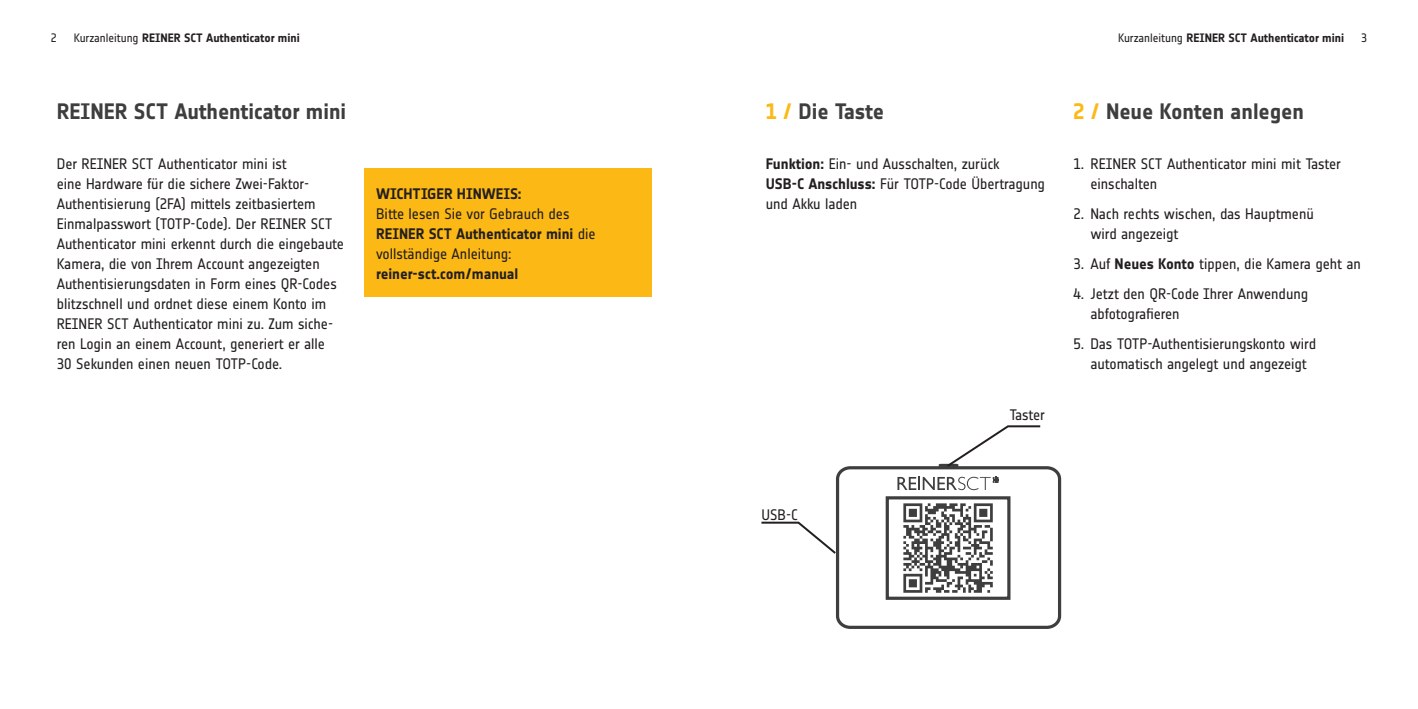
<style>
.page{position:relative;width:1418px;height:709px;background:#fff}
.page>*{position:absolute;margin:0;border:0;box-sizing:border-box;transform-origin:0 0}
.Headlline{font:22px "Notes Bold Tf";letter-spacing:-.005em;color:#3e3e3f}
.Fließtext{font:15px/20px "Notes Regular Tf";letter-spacing:-.005em;color:#231f20}
.Fließtext-2{font:15px "Notes Bold Tf";color:#231f20}
.t1{font:12px "Notes Bold Tf";letter-spacing:-.005em;color:#231f20}
.t2{font:12px "Notes Regular Tf";color:#231f20}
.s1{font-family:"Notes Regular Tf"}
.s2{font-family:"Notes Bold Tf"}
.s3{color:#fcb814}
</style>
<div class="page">
<div style="left:364px;top:168px;width:288px;height:128px;background:#fcb814"></div>
<svg style="left:761px;top:425px;width:301px;height:204px"></svg>
<p class="t2" style="left:51px;top:32px;width:7px">2</p>
<p class="t1" style="left:74px;top:31px;width:228px"><span class="s1">Kurzanleitung</span> REINER SCT Authenticator mini</p>
<p class="t1" style="left:1118px;top:31px;width:228px"><span class="s1">Kurzanleitung</span> REINER SCT Authenticator mini</p>
<p class="t2" style="left:1361px;top:32px;width:7px">3</p>
<p class="Headlline" style="left:57px;top:99px;width:291px">REINER SCT Authenticator mini</p>
<p class="Fließtext" style="left:57px;top:154px;width:289px">Der REINER SCT Authenticator mini ist<br>eine Hardware für die sichere Zwei-Faktor-Authentisierung (2FA) mittels zeitbasiertem Einmalpasswort (TOTP-Code). Der REINER SCT Authenticator mini erkennt durch die eingebaute Kamera, die von Ihrem Account angezeigten Authentisierungsdaten in Form eines QR-Codes blitzschnell und ordnet diese einem Konto im REINER SCT Authenticator mini zu. Zum siche&shy;ren Login an einem Account, generiert er alle<br>30 Sekunden einen neuen TOTP-Code.</p>
<p class="Fließtext-2" style="left:376px;top:186px;width:147px">WICHTIGER HINWEIS:</p>
<p class="Fließtext" style="left:376px;top:204px;width:221px">Bitte lesen Sie vor Gebrauch des<br><span class="s2">REINER SCT Authenticator mini</span> die vollständige Anleitung: <span class="s2">reiner-sct.com/manual</span></p>
<p class="Headlline" style="left:765px;top:99px;width:120px"><span class="s3">1 /</span> Die Taste</p>
<p class="Fließtext" style="left:765px;top:154px;width:235px"><span class="s2">Funktion:</span> Ein- und Ausschalten, zurück</p>
<p class="Fließtext" style="left:765px;top:174px;width:281px"><span class="s2">USB-C Anschluss:</span> Für TOTP-Code Übertragung und Akku laden</p>
<p class="Fließtext" style="left:1009px;top:405px;width:37px">Taster</p>
<p class="Headlline" style="left:1073px;top:99px;width:232px"><span class="s3">2 /</span> Neue Konten anlegen</p>
<p class="Fließtext" style="left:1090px;top:154px;width:252px;text-indent:-17px">1. REINER SCT Authenticator mini mit Taster einschalten</p>
<p class="Fließtext" style="left:1090px;top:204px;width:225px;text-indent:-17px">2. Nach rechts wischen, das Hauptmenü wird angezeigt</p>
<p class="Fließtext" style="left:1073px;top:254px;width:289px">3. Auf <span class="s2">Neues Konto</span> tippen, die Kamera geht an</p>
<p class="Fließtext" style="left:1090px;top:284px;width:219px;text-indent:-17px">4. Jetzt den QR-Code Ihrer Anwendung abfotografieren</p>
<p class="Fließtext" style="left:1073px;top:334px;width:244px;text-align:center">5. Das TOTP-Authentisierungskonto wird automatisch angelegt und angezeigt</p>
<p class="Fließtext" style="left:761px;top:504px;width:38px">USB-C</p>
</div>
